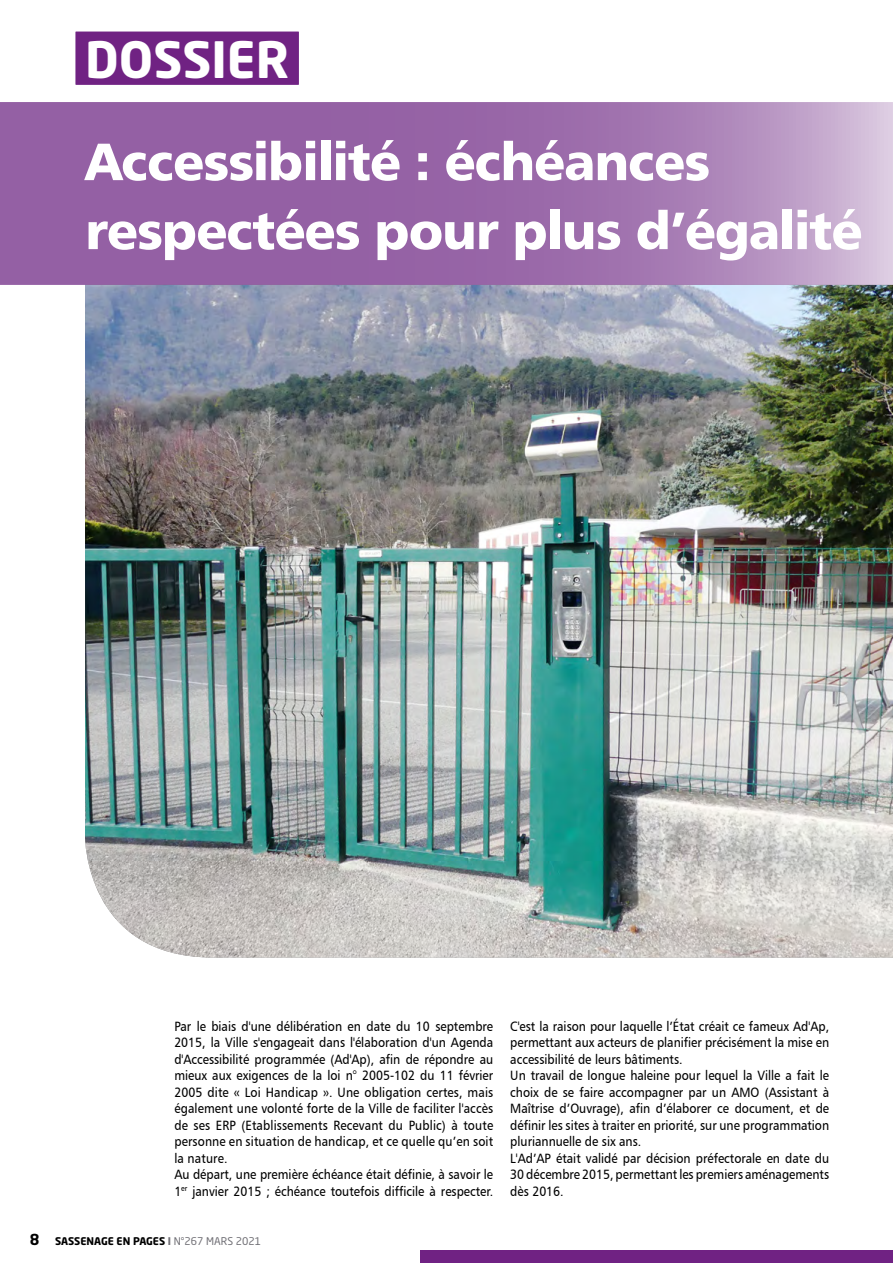
<style>
.page{position:relative;width:893px;height:1263px;background:#fff}
.page>*{position:absolute;margin:0;border:0;box-sizing:border-box;transform-origin:0 0}
.t1{font:52.5px/69px "Humanist 777 BT Black B";letter-spacing:-.025em;color:#fff}
.t2{font:700 49.5px "Neo Sans Std";color:#fff}
.t3{font:700 15px "Neo Sans Std";color:#000}
.t4{font:13.5px/16.5px "Humanist 777 BT Roman B";color:#000;scale:.9 1}
.t5{font:700 10.5px "Neo Sans Std";color:#000}
.s1{color:#706f75}
.s2{font-weight:400;color:#706f75}
</style>
<div class="page">
<div style="left:421px;top:1250px;width:472px;height:13px;background:#702283"></div>
<img style="left:85px;top:285px;width:808px;height:672px">
<div style="left:76px;top:32px;width:223px;height:53px;background:#702283"></div>
<svg style="left:0;top:102px;width:893px;height:183px;background:#a072ae"></svg>
<h2 class="t2" style="left:85px;top:28px;width:206px">DOSSIER</h2>
<h1 class="t1" style="left:85px;top:126px;width:779px">Accessibilité : échéances respectées pour plus d’égalité</h1>
<p class="t4" style="left:174px;top:1018px;width:356px">Par le biais d'une délibération en date du 10 septembre 2015, la Ville s'engageait dans l'élaboration d'un Agenda d'Accessibilité programmée (Ad'Ap), afin de répondre au mieux aux exigences de la loi n° 2005-102 du 11 février 2005 dite « Loi Handicap ». Une obligation certes, mais également une volonté forte de la Ville de faciliter l'accès de ses ERP (Etablissements Recevant du Public) à toute personne en situation de handicap, et ce quelle qu’en soit la nature.<br>Au départ, une première échéance était définie, à savoir le 1<sup>er</sup> janvier 2015 ; échéance toutefois difficile à respecter.</p>
<p class="t4" style="left:510px;top:1018px;width:356px">C'est la raison pour laquelle l’État créait ce fameux Ad'Ap, permettant aux acteurs de planifier précisément la mise en accessibilité de leurs bâtiments.<br>Un travail de longue haleine pour lequel la Ville a fait le choix de se faire accompagner par un AMO (Assistant à Maîtrise d’Ouvrage), afin d’élaborer ce document, et de définir les sites à traiter en priorité, sur une programmation pluriannuelle de six ans.<br>L'Ad’AP était validé par décision préfectorale en date du 30 décembre 2015, permettant les premiers aménagements dès 2016.</p>
<p class="t3" style="left:30px;top:1229px;width:11px">8</p>
<p class="t5" style="left:55px;top:1234px;width:208px">SASSENAGE EN PAGES <span class="s1">I</span> <span class="s2">N°267 MARS 2021</span></p>
</div>
